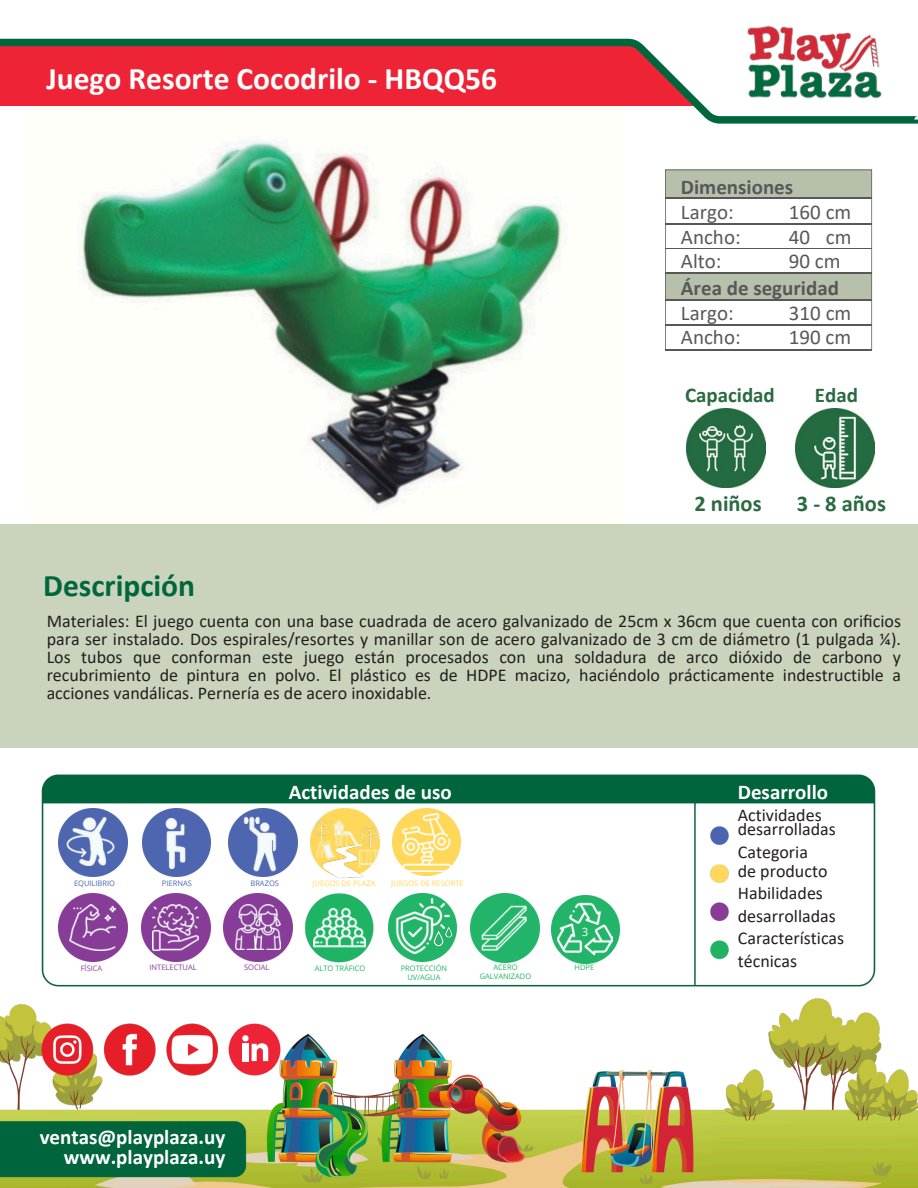
<style>
.page{position:relative;width:918px;height:1188px;background:#fff}
.page>*{position:absolute;margin:0;border:0;box-sizing:border-box;transform-origin:0 0}
.t1{font:700 31.5px "Calibri";color:#fff}
.t2{font:700 31.5px "Calibri";color:#00673d}
.t3{font:700 22.5px "Calibri";color:#2a6b41}
.t4{font:700 21px/20.2px "Calibri";color:#fff;text-align:right}
.t5{font:21px/24.8px "Calibri";color:#58585a}
.t6{font:700 21px "Calibri";color:#58585a}
.t7{font:700 21px "Calibri";color:#2a6b41}
.t8{font:18px/18px "Calibri";color:#231f20}
.t9{font:11.4px "Open Sans";color:#fff}
.t10{font:7.5px/9px "Open Sans";color:#22b468;text-align:center}
.t11{font:7.5px "Open Sans";color:#ffd85a}
.t12{font:7.5px "Open Sans";color:#873c97}
.t13{font:7.5px "Open Sans";color:#4e66b0}
</style>
<div class="page">
<img style="left:81px;top:140px;width:481px;height:369px">
<div style="left:0;top:524px;width:918px;height:224px;background:#cad4bc"></div>
<svg style="left:0;top:38px;width:631px;height:1px"></svg>
<svg style="left:0;top:39px;width:918px;height:85px;fill:#ee2436"></svg>
<img style="left:731px;top:25px;width:167px;height:77px">
<img style="left:0;top:998px;width:918px;height:190px">
<img style="left:795px;top:409px;width:79px;height:78px">
<img style="left:687px;top:408px;width:78px;height:79px">
<img style="left:41px;top:774px;width:835px;height:213px">
<img style="left:313px;top:902px;width:52px;height:51px">
<img style="left:311px;top:808px;width:68px;height:6px">
<img style="left:229px;top:808px;width:68px;height:69px">
<img style="left:307px;top:814px;width:78px;height:72px">
<img style="left:142px;top:808px;width:69px;height:69px">
<img style="left:59px;top:808px;width:69px;height:69px">
<img style="left:58px;top:893px;width:69px;height:69px">
<img style="left:142px;top:893px;width:68px;height:69px">
<img style="left:223px;top:893px;width:69px;height:69px">
<img style="left:388px;top:893px;width:69px;height:69px">
<img style="left:393px;top:808px;width:67px;height:68px">
<img style="left:450px;top:920px;width:9px;height:34px">
<img style="left:471px;top:894px;width:69px;height:68px">
<img style="left:551px;top:895px;width:69px;height:69px">
<img style="left:315px;top:840px;width:21px;height:20px">
<img style="left:332px;top:818px;width:31px;height:30px">
<img style="left:358px;top:848px;width:21px;height:21px">
<img style="left:233px;top:817px;width:55px;height:55px">
<img style="left:151px;top:819px;width:49px;height:49px">
<img style="left:66px;top:817px;width:48px;height:12px">
<img style="left:63px;top:825px;width:43px;height:42px">
<img style="left:100px;top:829px;width:18px;height:41px">
<img style="left:70px;top:904px;width:46px;height:46px">
<img style="left:153px;top:904px;width:46px;height:46px">
<img style="left:236px;top:905px;width:45px;height:45px">
<img style="left:395px;top:899px;width:55px;height:55px">
<img style="left:399px;top:814px;width:57px;height:57px">
<img style="left:481px;top:905px;width:45px;height:45px">
<img style="left:558px;top:902px;width:55px;height:55px">
<hr style="left:665px;top:350px;width:207px;height:1px;background:#58585a">
<svg style="left:665px;top:170px;width:207px;height:180px"></svg>
<p class="t1" style="left:46px;top:66px;width:452px">Juego Resorte Cocodrilo - HBQQ56</p>
<p class="t2" style="left:43px;top:573px;width:153px">Descripción</p>
<p class="t6" style="left:681px;top:179px;width:114px">Dimensiones</p>
<p class="t5" style="left:681px;top:201px;width:61px">Largo:<br>Ancho:<br>Alto:</p>
<p class="t5" style="left:789px;top:201px;width:64px;text-align:justify">160 cm 40 cm 90 cm</p>
<p class="t6" style="left:681px;top:279px;width:160px">Área de seguridad</p>
<p class="t5" style="left:681px;top:302px;width:61px">Largo:<br>Ancho:</p>
<p class="t5" style="left:789px;top:302px;width:64px">310 cm<br>190 cm</p>
<p class="t7" style="left:685px;top:386px;width:91px">Capacidad</p>
<p class="t7" style="left:815px;top:386px;width:45px">Edad</p>
<p class="t3" style="left:695px;top:494px;width:69px">2 niños</p>
<p class="t3" style="left:797px;top:494px;width:91px">3 - 8 años</p>
<p class="t8" style="left:47px;top:614px;width:856px;text-align:justify">Materiales: El juego cuenta con una base cuadrada de acero galvanizado de 25cm x 36cm que cuenta con orificios para ser instalado. Dos espirales/resortes y manillar son de acero galvanizado de 3 cm de diámetro (1 pulgada ¼).<br>Los tubos que conforman este juego están procesados con una soldadura de arco dióxido de carbono y recubrimiento de pintura en polvo. El plástico es de HDPE macizo, haciéndolo prácticamente indestructible a acciones vandálicas. Pernería es de acero inoxidable.</p>
<p class="t13" style="left:74px;top:878px;width:43px">EQUILIBRIO</p>
<p class="t13" style="left:162px;top:878px;width:31px">PIERNAS</p>
<p class="t13" style="left:250px;top:878px;width:30px">BRAZOS</p>
<p class="t12" style="left:81px;top:963px;width:23px">FÍSICA</p>
<p class="t12" style="left:150px;top:962px;width:49px">INTELECTUAL</p>
<p class="t12" style="left:244px;top:962px;width:27px">SOCIAL</p>
<p class="t4" style="left:289px;top:784px;width:165px">Actividades de uso</p>
<p class="t4" style="left:738px;top:784px;width:92px">Desarrollo</p>
<p class="t8" style="left:738px;top:809px;width:100px;line-height:14.7px">Actividades desarrolladas</p>
<p class="t8" style="left:738px;top:844px;width:91px;line-height:19.2px">Categoria de producto</p>
<p class="t8" style="left:738px;top:884px;width:108px;line-height:22.5px">Habilidades desarrolladas<br>Características técnicas</p>
<p class="t11" style="left:313px;top:878px;width:64px">JUEGOS DE PLAZA</p>
<p class="t11" style="left:391px;top:878px;width:74px">JUEGOS DE RESORTE</p>
<p class="t9" style="left:582px;top:924px;width:8px">3</p>
<p class="t10" style="left:401px;top:963px;width:48px">PROTECCIÓN<br>UV/AGUA</p>
<p class="t10" style="left:315px;top:964px;width:52px">ALTO TRÁFICO</p>
<p class="t10" style="left:480px;top:963px;width:53px">ACERO<br>GALVANIZADO</p>
<p class="t10" style="left:575px;top:963px;width:21px">HDPE</p>
<p class="t4" style="left:40px;top:1128px;width:187px">ventas@playplaza.uy www.playplaza.uy</p>
</div>
